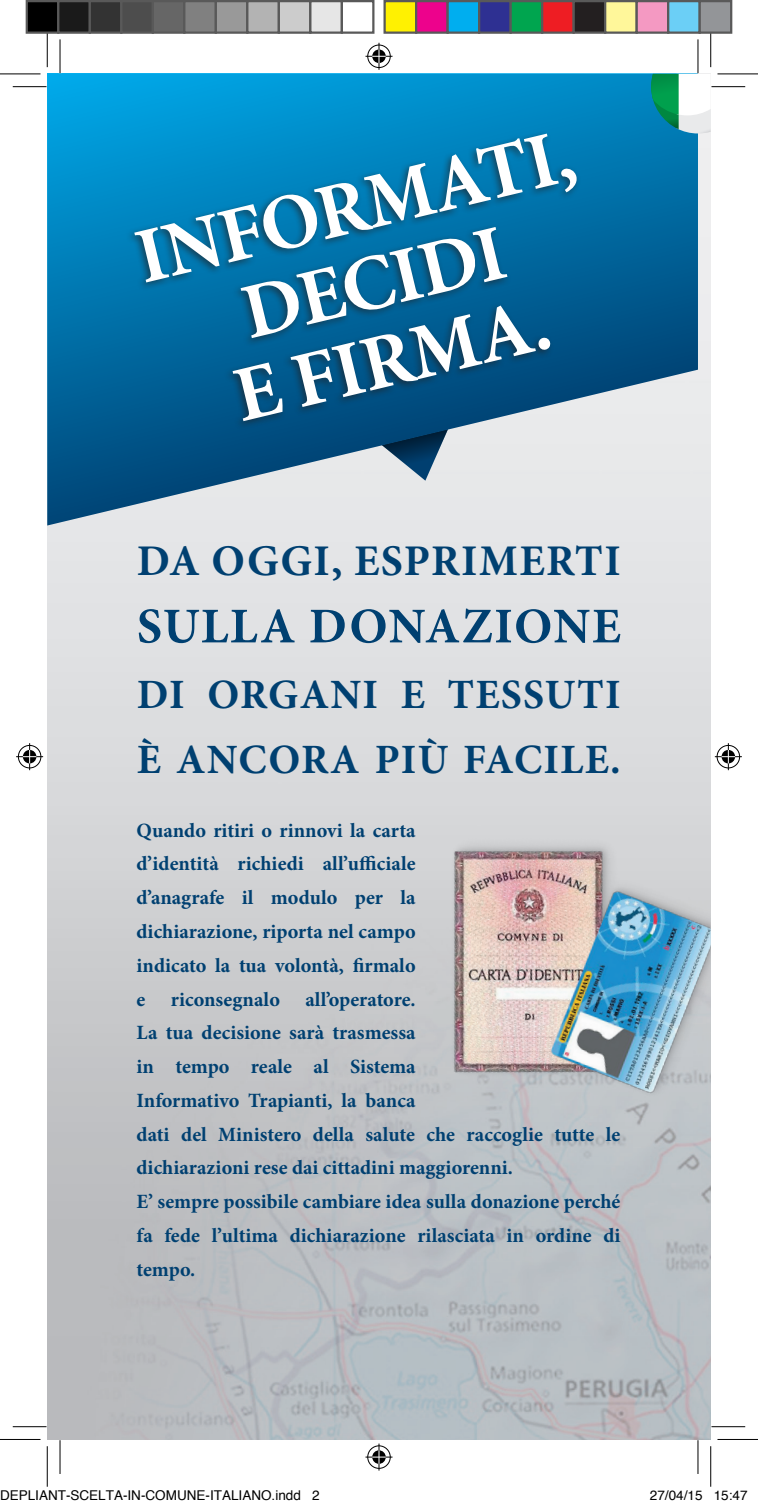
<style>
.page{position:relative;width:758px;height:1507px;background:#fff}
.page>*{position:absolute;margin:0;border:0;box-sizing:border-box;transform-origin:0 0}
.t1{font:700 78.75px "Minion Pro";color:#fff}
.t2{font:700 49.95px "Minion Pro";letter-spacing:.03em;color:#004071}
.t3{font:700 43.88px "Minion Pro";letter-spacing:.03em;color:#004071}
.t4{font:700 41.62px "Minion Pro";letter-spacing:.03em;color:#004071}
.t5{font:700 20.25px/33.8px "Minion Pro";color:#004071;text-align:justify}
.t6{font:13.5px "Helvetica";color:#000}
</style>
<div class="page">
<img style="left:47px;top:133px;width:664px;height:1306px">
<img style="left:355px;top:780px;width:356px;height:374px">
<svg style="left:47px;top:74px;width:651px;height:453px;background:#4796bd"></svg>
<svg style="left:651px;top:74px;width:60px;height:59px"></svg>
<div style="left:125px;top:130px;width:455px;height:300px;background:#231f20;opacity:.6"></div>
<hr style="left:13px;top:86px;width:34px;height:1px;background:#000">
<hr style="left:711px;top:86px;width:34px;height:1px;background:#000">
<hr style="left:13px;top:1426px;width:34px;height:1px;background:#000">
<hr style="left:711px;top:1426px;width:34px;height:1px;background:#000">
<hr style="left:60px;top:39px;width:1px;height:34px;background:#000">
<hr style="left:60px;top:1439px;width:1px;height:34px;background:#000">
<hr style="left:697px;top:39px;width:1px;height:34px;background:#000">
<hr style="left:697px;top:1439px;width:1px;height:34px;background:#000">
<hr style="left:0;top:73px;width:40px;height:1px;background:#000">
<hr style="left:717px;top:73px;width:41px;height:1px;background:#000">
<hr style="left:0;top:1438px;width:40px;height:1px;background:#000">
<hr style="left:717px;top:1438px;width:41px;height:1px;background:#000">
<hr style="left:47px;top:27px;width:1px;height:40px;background:#000">
<hr style="left:47px;top:1446px;width:1px;height:40px;background:#000">
<hr style="left:710px;top:27px;width:1px;height:40px;background:#000">
<hr style="left:710px;top:1446px;width:1px;height:40px;background:#000">
<svg style="left:365px;top:43px;width:27px;height:27px"></svg>
<svg style="left:365px;top:1443px;width:27px;height:27px"></svg>
<svg style="left:16px;top:743px;width:27px;height:27px"></svg>
<svg style="left:715px;top:743px;width:27px;height:27px"></svg>
<div style="left:27px;top:1px;width:31px;height:32px;background:#000"></div>
<div style="left:26px;top:0;width:33px;height:34px;border:2px solid #595959"></div>
<div style="left:58px;top:1px;width:32px;height:32px;background:#1a1a1a"></div>
<div style="left:57px;top:0;width:34px;height:34px;border:2px solid #595959"></div>
<div style="left:90px;top:1px;width:31px;height:32px;background:#333"></div>
<div style="left:89px;top:0;width:33px;height:34px;border:2px solid #595959"></div>
<div style="left:121px;top:1px;width:32px;height:32px;background:#4d4d4d"></div>
<div style="left:120px;top:0;width:34px;height:34px;border:2px solid #595959"></div>
<div style="left:153px;top:1px;width:31px;height:32px;background:#666"></div>
<div style="left:152px;top:0;width:33px;height:34px;border:2px solid #595959"></div>
<div style="left:184px;top:1px;width:32px;height:32px;background:#808080"></div>
<div style="left:183px;top:0;width:34px;height:34px;border:2px solid #595959"></div>
<div style="left:216px;top:1px;width:31px;height:32px;background:#999"></div>
<div style="left:215px;top:0;width:33px;height:34px;border:2px solid #595959"></div>
<div style="left:247px;top:1px;width:32px;height:32px;background:#b3b3b3"></div>
<div style="left:246px;top:0;width:34px;height:34px;border:2px solid #595959"></div>
<div style="left:279px;top:1px;width:31px;height:32px;background:#ccc"></div>
<div style="left:278px;top:0;width:33px;height:34px;border:2px solid #595959"></div>
<div style="left:310px;top:1px;width:32px;height:32px;background:#e6e6e6"></div>
<div style="left:309px;top:0;width:34px;height:34px;border:2px solid #595959"></div>
<div style="left:341px;top:0;width:33px;height:34px;border:2px solid #595959"></div>
<div style="left:385px;top:1px;width:31px;height:32px;background:#fff101"></div>
<div style="left:383px;top:0;width:34px;height:34px;border:2px solid #595959"></div>
<div style="left:416px;top:1px;width:32px;height:32px;background:#ed028c"></div>
<div style="left:415px;top:0;width:34px;height:34px;border:2px solid #595959"></div>
<div style="left:448px;top:1px;width:31px;height:32px;background:#00aeef"></div>
<div style="left:446px;top:0;width:34px;height:34px;border:2px solid #595959"></div>
<div style="left:479px;top:1px;width:32px;height:32px;background:#2e3092"></div>
<div style="left:478px;top:0;width:34px;height:34px;border:2px solid #595959"></div>
<div style="left:511px;top:1px;width:31px;height:32px;background:#00a54f"></div>
<div style="left:509px;top:0;width:34px;height:34px;border:2px solid #595959"></div>
<div style="left:542px;top:1px;width:32px;height:32px;background:#ee1d23"></div>
<div style="left:541px;top:0;width:34px;height:34px;border:2px solid #595959"></div>
<div style="left:574px;top:1px;width:31px;height:32px;background:#231f20"></div>
<div style="left:572px;top:0;width:34px;height:34px;border:2px solid #595959"></div>
<div style="left:605px;top:1px;width:32px;height:32px;background:#fff79a"></div>
<div style="left:604px;top:0;width:34px;height:34px;border:2px solid #595959"></div>
<div style="left:637px;top:1px;width:31px;height:32px;background:#f499c2"></div>
<div style="left:635px;top:0;width:34px;height:34px;border:2px solid #595959"></div>
<div style="left:668px;top:1px;width:32px;height:32px;background:#6bcff6"></div>
<div style="left:667px;top:0;width:34px;height:34px;border:2px solid #595959"></div>
<div style="left:700px;top:1px;width:31px;height:32px;background:#939598"></div>
<div style="left:698px;top:0;width:34px;height:34px;border:2px solid #595959"></div>
<p class="t1" style="left:124px;top:207px;width:450px;rotate:-14deg">INFORMATI,</p>
<p class="t1" style="left:230px;top:261px;width:270px;rotate:-14deg">DECIDI</p>
<p class="t1" style="left:222px;top:344px;width:324px;rotate:-14deg">E FIRMA.</p>
<p class="t3" style="left:137px;top:530px;width:485px">DA OGGI, ESPRIMERTI</p>
<p class="t2" style="left:137px;top:591px;width:485px">SULLA DONAZIONE</p>
<p class="t4" style="left:137px;top:665px;width:486px">DI ORGANI E TESSUTI</p>
<p class="t4" style="left:137px;top:730px;width:486px">È ANCORA PIÙ FACILE.</p>
<p class="t5" style="left:137px;top:813px;width:281px">Quando ritiri o rinnovi la carta d’identità richiedi all’ufficiale d’anagrafe il modulo per la dichiarazione, riporta nel campo indicato la tua volontà, firmalo e</p>
<p class="t5" style="left:171px;top:981px;width:111px">riconsegnalo</p>
<p class="t5" style="left:305px;top:981px;width:112px">all’operatore.</p>
<p class="t5" style="left:137px;top:1015px;width:485px;text-align:left">La tua decisione sarà trasmessa<br>in tempo reale al Sistema<br>Informativo Trapianti, la banca<br>dati del Ministero della salute che raccoglie tutte le dichiarazioni rese dai cittadini maggiorenni.</p>
<p class="t5" style="left:137px;top:1184px;width:485px">E’ sempre possibile cambiare idea sulla donazione perché fa fede l’ultima dichiarazione rilasciata in ordine di tempo.</p>
<p class="t6" style="left:0;top:1484px;width:321px">DEPLIANT-SCELTA-IN-COMUNE-ITALIANO.indd 2</p>
<p class="t6" style="left:650px;top:1484px;width:99px">27/04/15 15:47</p>
</div>
